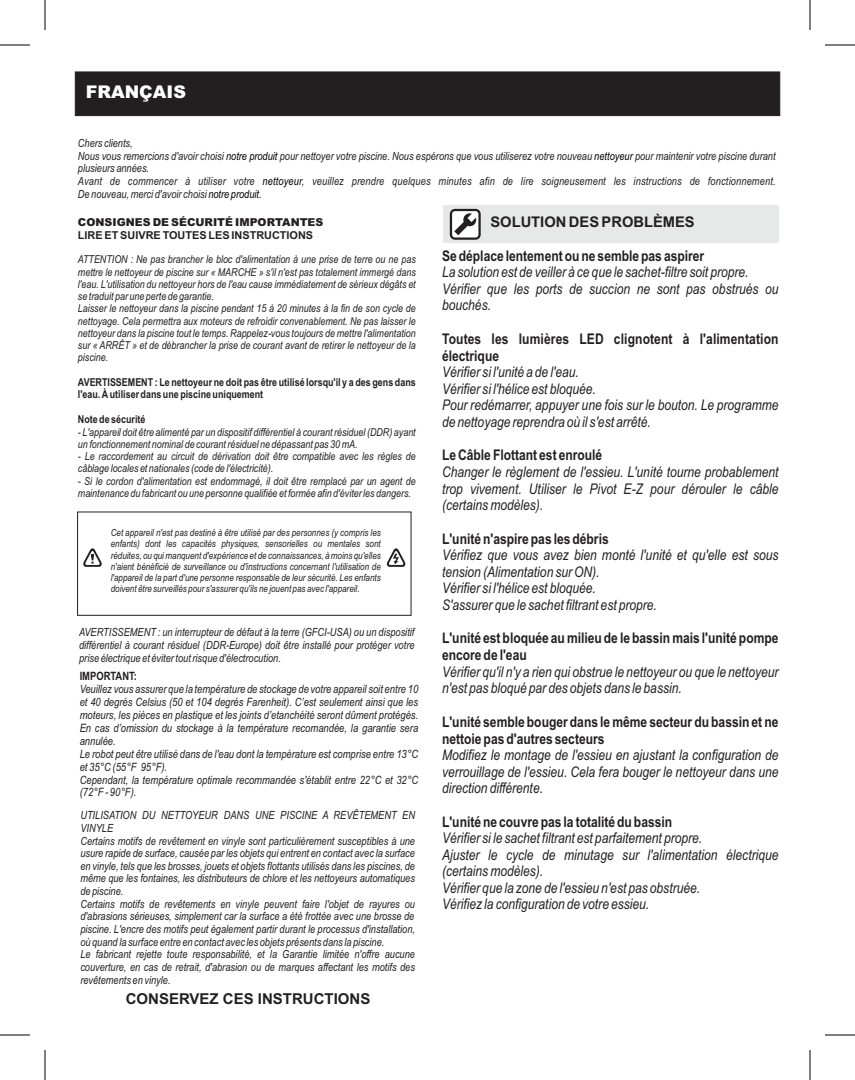
<style>
.page{position:relative;width:855px;height:1080px;background:#fff}
.page>*{position:absolute;margin:0;border:0;box-sizing:border-box;transform-origin:0 0}
.t1{font:900 17.5px "Arial";color:#fff}
.t2{font:700 15px "Arial";color:#231f20}
.t3{font:italic 14.75px/16.5px "Arial Narrow";color:#231f20}
.t4{font:700 14.75px/16.9px "Arial Narrow";color:#231f20}
.t5{font:700 14.75px "Arial";color:#231f20}
.t6{font:italic 11.5px/12.9px "Arial Narrow";color:#231f20}
.t7{font:700 11.5px "Arial Narrow";color:#231f20}
.t8{font:italic 11.25px/12.6px "Arial Narrow";color:#231f20}
.t9{font:italic 10.88px/12.2px "Arial Narrow";color:#231f20}
.t10{font:700 10.88px/12.5px "Arial Narrow";color:#231f20}
.t11{font:700 10.88px "Arial";color:#231f20}
.t12{font:900 10.88px "Arial";color:#231f20}
.t13{font:italic 9.88px/11.1px "Arial Narrow";color:#231f20;text-align:justify}
.s1{color:#000}
</style>
<div class="page">
<div style="left:443px;top:206px;width:335px;height:37px;background:#e7e8e8"></div>
<svg style="left:450px;top:209px;width:31px;height:31px"></svg>
<div style="left:75px;top:72px;width:705px;height:44px;background:#231f20"></div>
<svg style="left:83px;top:548px;width:19px;height:19px"></svg>
<svg style="left:387px;top:548px;width:18px;height:19px"></svg>
<hr style="left:0;top:1035px;width:30px;height:1px;background:#000">
<hr style="left:45px;top:1050px;width:1px;height:30px;background:#000">
<hr style="left:0;top:45px;width:30px;height:1px;background:#000">
<hr style="left:45px;top:0;width:1px;height:30px;background:#000">
<hr style="left:825px;top:45px;width:30px;height:1px;background:#000">
<hr style="left:810px;top:0;width:1px;height:30px;background:#000">
<hr style="left:825px;top:1035px;width:30px;height:1px;background:#000">
<hr style="left:810px;top:1050px;width:1px;height:30px;background:#000">
<h1 class="t1" style="left:86px;top:86px;width:102px">FRANÇAIS</h1>
<p class="t8" style="left:78px;top:138px;width:699px">Chers clients,<br>Nous vous remercions d'avoir choisi <span class="s1">notre produit</span> pour nettoyer votre piscine. Nous espérons que vous utiliserez votre nouveau <span class="s1">nettoyeur</span> pour maintenir votre piscine durant plusieurs années.<br>Avant de commencer à utiliser votre</p>
<p class="t8" style="left:263px;top:176px;width:515px"><span class="s1">nettoyeur</span>, veuillez prendre quelques minutes afin de lire soigneusement les instructions de fonctionnement.</p>
<p class="t8" style="left:78px;top:188px;width:185px">De nouveau, merci d'avoir choisi<span class="s1">notre produit</span>.</p>
<p class="t12" style="left:78px;top:218px;width:247px">CONSIGNES DE SÉCURITÉ IMPORTANTES</p>
<p class="t11" style="left:78px;top:231px;width:237px">LIRE ET SUIVRE TOUTES LES INSTRUCTIONS</p>
<p class="t9" style="left:78px;top:254px;width:339px">ATTENTION : Ne pas brancher le bloc d'alimentation à une prise de terre ou ne pas mettre le nettoyeur de piscine sur « MARCHE » s'il n'est pas totalement immergé dans l'eau. L'utilisation du nettoyeur hors de l'eau cause immédiatement de sérieux dégâts et se traduit par une perte de garantie.<br>Laisser le nettoyeur dans la piscine pendant 15 à 20 minutes à la fin de son cycle de nettoyage. Cela permettra aux moteurs de refroidir convenablement. Ne pas laisser le nettoyeur dans la piscine tout le temps. Rappelez-vous toujours de mettre l'alimentation sur « ARRÊT » et de débrancher la prise de courant avant de retirer le nettoyeur de la piscine.</p>
<p class="t10" style="left:78px;top:377px;width:339px">AVERTISSEMENT : Le nettoyeur ne doit pas être utilisé lorsqu'il y a des gens dans l'eau. À utiliser dans une piscine uniquement</p>
<p class="t10" style="left:78px;top:414px;width:69px">Note de sécurité</p>
<p class="t9" style="left:78px;top:427px;width:339px">- L'appareil doit être alimenté par un dispositif différentiel à courant résiduel (DDR) ayant un fonctionnement nominal de courant résiduel ne dépassant pas 30 mA.</p>
<p class="t9" style="left:78px;top:451px;width:339px">- Le raccordement au circuit de dérivation doit être compatible avec les règles de câblage locales et nationales (code de l'électricité).</p>
<p class="t9" style="left:78px;top:476px;width:339px">- Si le cordon d'alimentation est endommagé, il doit être remplacé par un agent de maintenance du fabricant ou une personne qualifiée et formée afin d'éviter les dangers.</p>
<p class="t13" style="left:111px;top:528px;width:272px">Cet appareil n'est pas destiné à être utilisé par des personnes (y compris les enfants) dont les capacités physiques, sensorielles ou mentales sont réduites, ou qui manquent d'expérience et de connaissances, à moins qu'elles n'aient bénéficié de surveillance ou d'instructions concernant l'utilisation de l'appareil de la part d'une personne responsable de leur sécurité. Les enfants doivent être surveillés pour s'assurer qu'ils ne jouent pas avec l'appareil.</p>
<p class="t8" style="left:79px;top:627px;width:337px;text-align:justify">AVERTISSEMENT : un interrupteur de défaut à la terre (GFCI-USA) ou un dispositif différentiel à courant résiduel (DDR-Europe) doit être installé pour protéger votre prise électrique et éviter tout risque d'électrocution.</p>
<p class="t7" style="left:80px;top:672px;width:59px">IMPORTANT:</p>
<p class="t6" style="left:80px;top:684px;width:340px">Veuillez vous assurer que la température de stockage de votre appareil soit entre 10 et 40 degrés Celsius (50 et 104 degrés Farenheit). C’est seulement ainsi que les moteurs, les pièces en plastique et les joints d’etanchéité seront dûment protégés.<br>En cas d’omission du stockage à la température recomandée, la garantie sera annulée.<br>Le robot peut être utilisé dans de l'eau dont la température est comprise entre 13°C et 35°C (55°F 95°F).<br>Cependant, la température optimale recommandée s'établit entre 22°C et 32°C (72°F - 90°F).</p>
<p class="t8" style="left:80px;top:810px;width:336px">UTILISATION DU NETTOYEUR DANS UNE PISCINE A REVÊTEMENT EN VINYLE<br>Certains motifs de revêtement en vinyle sont particulièrement susceptibles à une usure rapide de surface, causée par les objets qui entrent en contact avec la surface en vinyle, tels que les brosses, jouets et objets flottants utilisés dans les piscines, de même que les fontaines, les distributeurs de chlore et les nettoyeurs automatiques de piscine.<br>Certains motifs de revêtements en vinyle peuvent faire l'objet de rayures ou d'abrasions sérieuses, simplement car la surface a été frottée avec une brosse de piscine. L'encre des motifs peut également partir durant le processus d'installation, où quand la surface entre en contact avec les objets présents dans la piscine.<br>Le fabricant rejette toute responsabilité, et la Garantie limitée n'offre aucune couverture, en cas de retrait, d'abrasion ou de marques affectant les motifs des revêtements en vinyle.</p>
<h2 class="t2" style="left:126px;top:993px;width:246px">CONSERVEZ CES INSTRUCTIONS</h2>
<h3 class="t5" style="left:490px;top:216px;width:206px">SOLUTION DES PROBLÈMES</h3>
<h3 class="t4" style="left:442px;top:248px;width:264px">Se déplace lentement ou ne semble pas aspirer</h3>
<h3 class="t3" style="left:442px;top:265px;width:338px">La solution est de veiller à ce que le sachet-filtre soit propre.<br>Vérifier que les ports de succion ne sont pas obstrués ou bouchés.</h3>
<h3 class="t4" style="left:442px;top:332px;width:338px">Toutes les lumières LED clignotent à l'alimentation électrique</h3>
<h3 class="t3" style="left:442px;top:365px;width:338px">Vérifier si l'unité a de l'eau.<br>Vérifier si l'hélice est bloquée.<br>Pour redémarrer, appuyer une fois sur le bouton. Le programme de nettoyage reprendra où il s'est arrêté.</h3>
<h3 class="t4" style="left:442px;top:448px;width:162px">Le Câble Flottant est enroulé</h3>
<h3 class="t3" style="left:442px;top:465px;width:338px;text-align:justify">Changer le règlement de l'essieu. L'unité tourne probablement trop vivement. Utiliser le Pivot E-Z pour dérouler le câble (certains modèles).</h3>
<h3 class="t4" style="left:442px;top:531px;width:168px">L'unité n'aspire pas les débris</h3>
<h3 class="t3" style="left:442px;top:548px;width:338px">Vérifiez que vous avez bien monté l'unité et qu'elle est sous tension (Alimentation sur ON).<br>Vérifier si l'hélice est bloquée.<br>S'assurer que le sachet filtrant est propre.</h3>
<h3 class="t4" style="left:442px;top:631px;width:338px">L'unité est bloquée au milieu de le bassin mais l'unité pompe encore de l'eau</h3>
<h3 class="t3" style="left:442px;top:665px;width:338px">Vérifier qu'il n'y a rien qui obstrue le nettoyeur ou que le nettoyeur n'est pas bloqué par des objets dans le bassin.</h3>
<h3 class="t4" style="left:442px;top:715px;width:338px">L'unité semble bouger dans le même secteur du bassin et ne nettoie pas d'autres secteurs</h3>
<h3 class="t3" style="left:442px;top:748px;width:338px;text-align:justify">Modifiez le montage de l'essieu en ajustant la configuration de verrouillage de l'essieu. Cela fera bouger le nettoyeur dans une direction différente.</h3>
<h3 class="t4" style="left:442px;top:814px;width:232px">L'unité ne couvre pas la totalité du bassin</h3>
<h3 class="t3" style="left:442px;top:831px;width:338px">Vérifier si le sachet filtrant est parfaitement propre.<br>Ajuster le cycle de minutage sur l'alimentation électrique (certains modèles).<br>Vérifier que la zone de l'essieu n'est pas obstruée.<br>Vérifiez la configuration de votre essieu.</h3>
</div>
